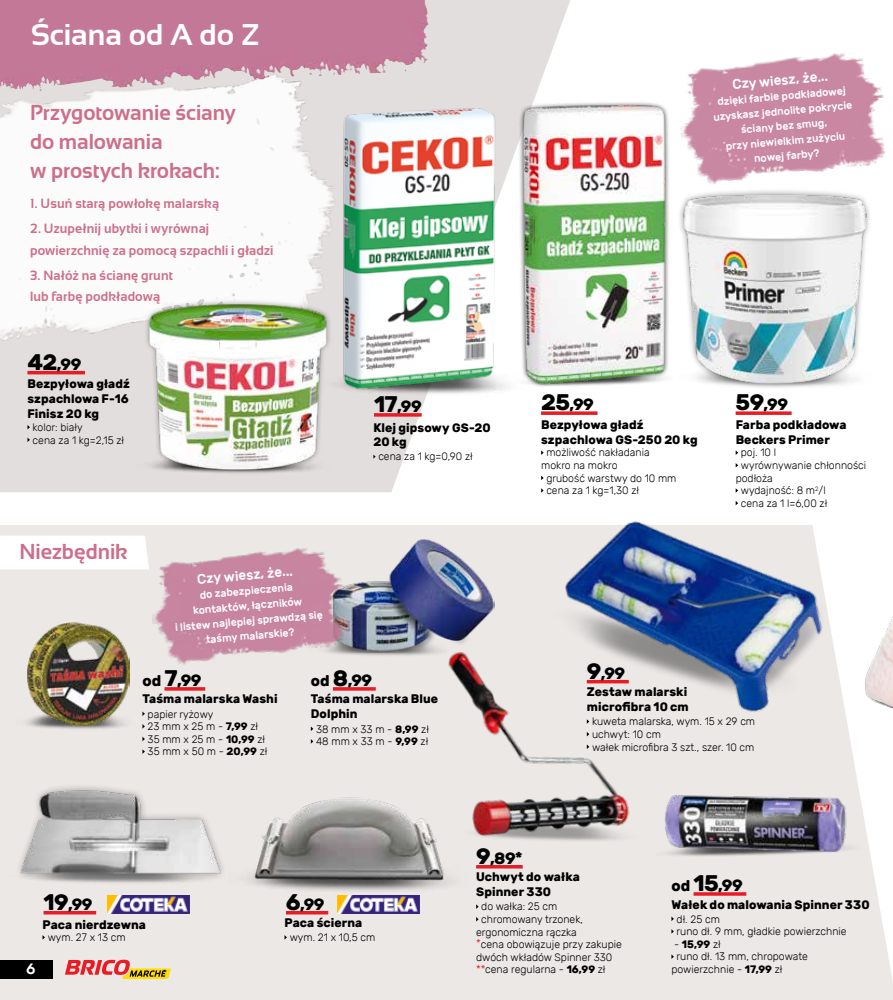
<style>
.page{position:relative;width:893px;height:1000px;background:#fff}
.page>*{position:absolute;margin:0;border:0;box-sizing:border-box;transform-origin:0 0}
.t1{font:700 30px "Sansation";color:#fff}
.t2{font:700 21.6px/28.5px "Sansation";letter-spacing:-.005em;color:#cd6e8a}
.t3{font:700 16.5px "Rubik";letter-spacing:-.03em;color:#000}
.t4{font:500 15px "Rubik";color:#fff}
.t5{font:500 13.95px "Rubik";color:#fff}
.t6{font:700 13.35px/21px "Sansation";letter-spacing:.01em;color:#cd6e8a}
.t7{font:700 12.3px/15px "Rubik";letter-spacing:.005em;color:#000}
.t8{font:300 10.8px/12.6px "Rubik";color:#000}
.t9{font:500 10.8px/15px "Rubik";color:#fff;text-align:center}
.t10{font:700 10.8px "Rubik";color:#000}
.s1{font-size:22.5px}
.s2{font-size:15.45px}
.s3{font-weight:700}
.s4{color:#e91b25}
.s5{font-weight:300}
</style>
<div class="page">
<div style="left:0;top:525px;width:857px;height:474px;background:#ebe8e6"></div>
<svg style="left:0;top:0;width:570px;height:492px;fill:#e2dedd"></svg>
<svg style="left:0;top:535px;width:145px;height:34px"></svg>
<img style="left:360px;top:652px;width:40px;height:5px">
<img style="left:360px;top:538px;width:134px;height:114px">
<div style="left:677px;top:188px;width:195px;height:201px;background:#000;opacity:.45"></div>
<img style="left:691px;top:200px;width:178px;height:184px">
<img style="left:523px;top:387px;width:157px;height:3px">
<img style="left:505px;top:99px;width:186px;height:288px">
<img style="left:400px;top:631px;width:259px;height:227px">
<svg style="left:541px;top:450px;width:3px;height:5px"></svg>
<svg style="left:541px;top:411px;width:56px;height:4px"></svg>
<svg style="left:27px;top:425px;width:3px;height:4px"></svg>
<svg style="left:27px;top:437px;width:3px;height:5px"></svg>
<hr style="left:27px;top:371px;width:58px;height:3px;background:#e91b25">
<svg style="left:44px;top:910px;width:52px;height:4px"></svg>
<hr style="left:333px;top:687px;width:43px;height:3px;background:#e91b25">
<img style="left:534px;top:466px;width:323px;height:300px">
<svg style="left:587px;top:679px;width:42px;height:4px"></svg>
<svg style="left:476px;top:904px;width:3px;height:4px"></svg>
<svg style="left:476px;top:916px;width:3px;height:5px"></svg>
<svg style="left:476px;top:864px;width:47px;height:4px"></svg>
<svg style="left:671px;top:916px;width:3px;height:4px"></svg>
<svg style="left:671px;top:928px;width:3px;height:5px"></svg>
<svg style="left:671px;top:954px;width:3px;height:4px"></svg>
<hr style="left:693px;top:892px;width:53px;height:3px;background:#e91b25">
<svg style="left:142px;top:711px;width:3px;height:4px"></svg>
<svg style="left:142px;top:724px;width:3px;height:4px"></svg>
<svg style="left:142px;top:736px;width:3px;height:5px"></svg>
<svg style="left:142px;top:749px;width:3px;height:4px"></svg>
<hr style="left:165px;top:687px;width:40px;height:3px;background:#e91b25">
<img style="left:649px;top:832px;width:208px;height:29px">
<img style="left:652px;top:781px;width:202px;height:81px">
<div style="left:0;top:820px;width:236px;height:89px;background:#ebe8e6"></div>
<div style="left:14px;top:783px;width:214px;height:98px;background:#000;opacity:.36"></div>
<img style="left:19px;top:786px;width:205px;height:89px">
<div style="left:228px;top:847px;width:241px;height:47px;background:#ebe8e6"></div>
<img style="left:242px;top:787px;width:213px;height:105px">
<svg style="left:284px;top:934px;width:3px;height:5px"></svg>
<svg style="left:286px;top:910px;width:42px;height:4px"></svg>
<svg style="left:736px;top:411px;width:56px;height:4px"></svg>
<img style="left:16px;top:707px;width:120px;height:23px">
<img style="left:27px;top:622px;width:102px;height:102px">
<img style="left:672px;top:53px;width:213px;height:147px">
<img style="left:145px;top:527px;width:215px;height:150px">
<div style="left:857px;top:422px;width:36px;height:577px;background:#fff;opacity:.54"></div>
<img style="left:865px;top:423px;width:28px;height:576px">
<svg style="left:373px;top:454px;width:3px;height:4px"></svg>
<hr style="left:374px;top:413px;width:48px;height:3px;background:#e91b25">
<img style="left:342px;top:357px;width:181px;height:40px">
<img style="left:342px;top:99px;width:163px;height:296px">
<img style="left:0;top:20px;width:364px;height:342px">
<img style="left:108px;top:895px;width:81px;height:17px">
<img style="left:338px;top:895px;width:81px;height:17px">
<div style="left:0;top:960px;width:53px;height:18px;background:#000"></div>
<svg style="left:65px;top:959px;width:106px;height:19px;background:#df9d7f"></svg>
<img style="left:136px;top:290px;width:206px;height:190px">
<img style="left:0;top:0;width:62px;height:89px">
<h1 class="t1" style="left:31px;top:18px;width:230px">Ściana od A do Z</h1>
<h2 class="t2" style="left:30px;top:99px;width:207px">Przygotowanie ściany do malowania<br>w prostych krokach:</h2>
<p class="t6" style="left:30px;top:193px;width:191px">1. Usuń starą powłokę malarską</p>
<p class="t6" style="left:30px;top:218px;width:245px">2. Uzupełnij ubytki i wyrównaj powierzchnię za pomocą szpachli i gładzi</p>
<p class="t6" style="left:30px;top:265px;width:145px">3. Nałóż na ścianę grunt lub farbę podkładową</p>
<h3 class="t3" style="left:27px;top:354px;width:55px"><span class="s1">42</span>,99</h3>
<p class="t7" style="left:27px;top:376px;width:104px;text-align:justify">Bezpyłowa gładź szpachlowa F-16<br>Finisz 20 kg</p>
<p class="t8" style="left:33px;top:421px;width:93px">kolor: biały<br>cena za 1 kg=2,15 zł</p>
<h3 class="t3" style="left:374px;top:396px;width:49px"><span class="s1">17</span>,99</h3>
<p class="t7" style="left:373px;top:420px;width:119px;line-height:14.4px">Klej gipsowy GS-20<br>20 kg</p>
<p class="t8" style="left:378px;top:450px;width:96px">cena za 1 kg=0,90 zł</p>
<h2 class="t2" style="left:19px;top:537px;width:110px">Niezbędnik</h2>
<p class="t5" style="left:196px;top:571px;width:97px;rotate:-5deg">Czy wiesz, że...</p>
<p class="t9" style="left:172px;top:590px;width:150px;rotate:-5deg">do zabezpieczenia kontaktów, łączników<br>i listew najlepiej sprawdzą się taśmy malarskie?</p>
<h3 class="t3" style="left:142px;top:670px;width:61px"><span class="s2">od</span> <span class="s1">7</span>,99</h3>
<p class="t7" style="left:142px;top:691px;width:137px">Taśma malarska Washi</p>
<p class="t8" style="left:148px;top:707px;width:121px">papier ryżowy<br>23 mm x 25 m - <span class="s3">7,99</span> zł<br>35 mm x 25 m - <span class="s3">10,99</span> zł<br>35 mm x 50 m - <span class="s3">20,99</span> zł</p>
<h3 class="t3" style="left:311px;top:670px;width:63px"><span class="s2">od</span> <span class="s1">8</span>,99</h3>
<p class="t7" style="left:311px;top:691px;width:129px">Taśma malarska Blue<br>Dolphin</p>
<p class="t8" style="left:316px;top:722px;width:114px">38 mm x 33 m - <span class="s3">8,99</span> zł<br>48 mm x 33 m - <span class="s3">9,99</span> zł</p>
<p class="t5" style="left:732px;top:76px;width:97px;rotate:-5deg">Czy wiesz, że...</p>
<p class="t9" style="left:711px;top:95px;width:141px;rotate:-5deg">dzięki farbie podkładowej uzyskasz jednolite pokrycie ściany bez smug,<br>przy niewielkim zużyciu nowej farby?</p>
<h3 class="t3" style="left:541px;top:395px;width:54px"><span class="s1">25</span>,99</h3>
<p class="t7" style="left:541px;top:417px;width:158px">Bezpyłowa gładź szpachlowa GS-250 20 kg</p>
<p class="t8" style="left:546px;top:446px;width:105px">możliwość nakładania</p>
<p class="t8" style="left:541px;top:459px;width:78px">mokro na mokro</p>
<p class="t8" style="left:546px;top:471px;width:132px">grubość warstwy do 10 mm</p>
<p class="t8" style="left:546px;top:484px;width:94px">cena za 1 kg=1,30 zł</p>
<h3 class="t3" style="left:736px;top:395px;width:54px"><span class="s1">59</span>,99</h3>
<p class="t7" style="left:736px;top:417px;width:112px">Farba podkładowa<br>Beckers Primer</p>
<p class="t8" style="left:741px;top:446px;width:37px">poj. 10 l</p>
<p class="t8" style="left:741px;top:459px;width:127px">wyrównywanie chłonności</p>
<p class="t8" style="left:736px;top:471px;width:39px">podłoża</p>
<p class="t8" style="left:741px;top:484px;width:86px">wydajność: 8 m<sup>2</sup>/l</p>
<p class="t8" style="left:741px;top:497px;width:88px">cena za 1 l=6,00 zł</p>
<h3 class="t3" style="left:587px;top:663px;width:40px"><span class="s1">9</span>,99</h3>
<p class="t7" style="left:587px;top:684px;width:103px">Zestaw malarski microfibra 10 cm</p>
<p class="t8" style="left:592px;top:715px;width:165px">kuweta malarska, wym. 15 x 29 cm uchwyt: 10 cm<br>wałek microfibra 3 szt., szer. 10 cm</p>
<h3 class="t3" style="left:476px;top:848px;width:48px"><span class="s1">9</span>,89*</h3>
<h3 class="t4" style="left:26px;top:960px;width:11px">6</h3>
<h3 class="t3" style="left:44px;top:894px;width:51px"><span class="s1">19</span>,99</h3>
<p class="t7" style="left:43px;top:916px;width:105px">Paca nierdzewna</p>
<p class="t8" style="left:48px;top:930px;width:79px">wym. 27 x 13 cm</p>
<h3 class="t3" style="left:286px;top:894px;width:40px"><span class="s1">6</span>,99</h3>
<p class="t7" style="left:284px;top:915px;width:79px">Paca ścierna</p>
<p class="t8" style="left:290px;top:930px;width:87px">wym. 21 x 10,5 cm</p>
<p class="t7" style="left:476px;top:869px;width:105px">Uchwyt do wałka<br>Spinner 330</p>
<p class="t8" style="left:481px;top:900px;width:78px">do wałka: 25 cm</p>
<p class="t8" style="left:481px;top:912px;width:103px">chromowany trzonek,</p>
<p class="t8" style="left:476px;top:925px;width:102px">ergonomiczna rączka</p>
<p class="t8" style="left:476px;top:938px;width:147px"><span class="s4">*</span>cena obowiązuje przy zakupie</p>
<p class="t8" style="left:476px;top:950px;width:138px">dwóch wkładów Spinner 330</p>
<p class="t8" style="left:476px;top:963px;width:131px"><span class="s4">**</span>cena regularna - <span class="s3">16,99</span> zł</p>
<h3 class="t3" style="left:671px;top:875px;width:73px"><span class="s2">od</span> <span class="s1">15</span>,99</h3>
<p class="t7" style="left:671px;top:896px;width:200px">Wałek do malowania Spinner 330</p>
<p class="t8" style="left:677px;top:912px;width:172px">dł. 25 cm<br>runo dł. 9 mm, gładkie powierzchnie</p>
<p class="t10" style="left:674px;top:937px;width:48px"><span class="s5">-</span> 15,99 <span class="s5">zł</span></p>
<p class="t8" style="left:677px;top:950px;width:133px">runo dł. 13 mm, chropowate</p>
<p class="t8" style="left:671px;top:962px;width:113px">powierzchnie - <span class="s3">17,99</span> zł</p>
</div>
